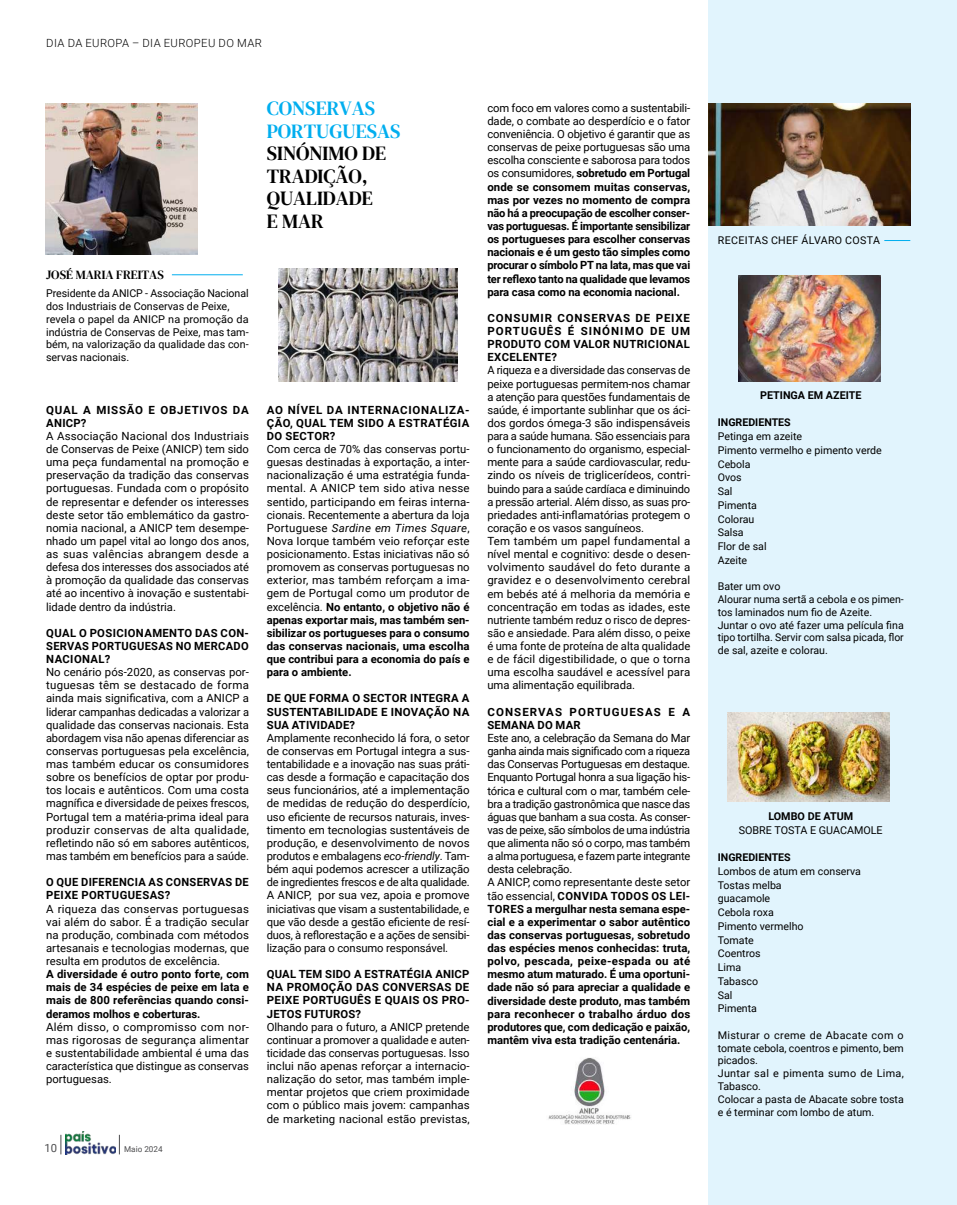
<style>
.page{position:relative;width:957px;height:1205px;background:#fff}
.page>*{position:absolute;margin:0;border:0;box-sizing:border-box;transform-origin:0 0}
.t1{font:20px/22.5px "DM Serif Text";color:#000}
.t2{font:20px/22.5px "DM Serif Text";color:#00aeef}
.t3{font:12.5px "DM Serif Text";color:#000}
.t4{font:11.25px/13.1px "Roboto";letter-spacing:-.005em;color:#000;text-align:justify}
.t5{font:700 11.25px/13.1px "Roboto";letter-spacing:.025em;color:#000;text-align:justify}
.t6{font:700 11.25px/13.1px "Roboto";letter-spacing:.09em;color:#000}
.t7{font:700 11.25px/13.1px "Roboto";letter-spacing:.065em;color:#000}
.t8{font:300 11.25px "Roboto";letter-spacing:.035em;color:#000}
.t9{font:11.25px "Roboto";color:#4d4d4f}
.t10{font:10.75px/12.9px "Roboto";color:#000}
.t11{font:700 10.75px "Roboto";color:#000}
.t12{font:10.62px/13.8px "Roboto";color:#000}
.t13{font:700 10.62px "Roboto";color:#000}
.t14{font:10.62px "Roboto";letter-spacing:.035em;color:#000}
.t15{font:8.12px "Roboto";color:#4d4d4f}
.s1{font-style:italic}
.s2{font-weight:700}
.s3{font-weight:400}
</style>
<div class="page">
<img style="left:65px;top:1132px;width:51px;height:22px">
<svg style="left:61px;top:1135px;width:1px;height:19px"></svg>
<svg style="left:119px;top:1135px;width:1px;height:19px"></svg>
<div style="left:708px;top:0;width:249px;height:1205px;background:#e1f4fd"></div>
<img style="left:727px;top:712px;width:162px;height:89px">
<img style="left:738px;top:275px;width:142px;height:107px">
<img style="left:708px;top:103px;width:202px;height:122px">
<img style="left:46px;top:103px;width:152px;height:151px">
<img style="left:548px;top:1058px;width:83px;height:67px">
<hr style="left:172px;top:274px;width:71px;height:1px;background:#00aeef">
<svg style="left:884px;top:240px;width:26px;height:1px"></svg>
<img style="left:279px;top:269px;width:178px;height:112px">
<p class="t8" style="left:46px;top:36px;width:217px">DIA DA EUROPA – DIA EUROPEU DO MAR</p>
<p class="t3" style="left:46px;top:267px;width:119px">JOSÉ MARIA FREITAS</p>
<p class="t10" style="left:46px;top:286px;width:204px">Presidente da ANICP - Associação Nacional dos Industriais de Conservas de Peixe, revela o papel da ANICP na promoção da indústria de Conservas de Peixe, mas tam&shy;bém, na valorização da qualidade das con&shy;servas nacionais.</p>
<p class="t7" style="left:46px;top:403px;width:204px">QUAL A MISSÃO E OBJETIVOS DA<br>ANICP?</p>
<p class="t4" style="left:46px;top:429px;width:204px">A Associação Nacional dos Industriais de Conservas de Peixe (ANICP) tem sido uma peça fundamental na promoção e preservação da tradição das conservas portuguesas. Fundada com o propósito de representar e defender os interesses deste setor tão emblemático da gastro&shy;nomia nacional, a ANICP tem desempe&shy;nhado um papel vital ao longo dos anos, as suas valências abrangem desde a defesa dos interesses dos associados até à promoção da qualidade das conservas até ao incentivo à inovação e sustentabi&shy;lidade dentro da indústria.</p>
<p class="t5" style="left:46px;top:626px;width:204px">QUAL O POSICIONAMENTO DAS CON-SERVAS PORTUGUESAS NO MERCADO NACIONAL?</p>
<p class="t4" style="left:46px;top:665px;width:204px">No cenário pós-2020, as conservas por&shy;tuguesas têm se destacado de forma ainda mais significativa, com a ANICP a liderar campanhas dedicadas a valorizar a qualidade das conservas nacionais. Esta abordagem visa não apenas diferenciar as conservas portuguesas pela excelência, mas também educar os consumidores sobre os benefícios de optar por produ&shy;tos locais e autênticos. Com uma costa magnífica e diversidade de peixes frescos, Portugal tem a matéria-prima ideal para produzir conservas de alta qualidade, refletindo não só em sabores autênticos, mas também em benefícios para a saúde.</p>
<p class="t5" style="left:46px;top:875px;width:204px">O QUE DIFERENCIA AS CONSERVAS DE<br>PEIXE PORTUGUESAS?</p>
<p class="t4" style="left:46px;top:901px;width:204px">A riqueza das conservas portuguesas vai além do sabor. É a tradição secular na produção, combinada com métodos artesanais e tecnologias modernas, que resulta em produtos de excelência.</p>
<p class="t5" style="left:46px;top:967px;width:204px">A diversidade é outro ponto forte, com mais de 34 espécies de peixe em lata e mais de 800 referências quando consi&shy;deramos molhos e coberturas.</p>
<p class="t4" style="left:46px;top:1019px;width:204px">Além disso, o compromisso com nor&shy;mas rigorosas de segurança alimentar e sustentabilidade ambiental é uma das característica que distingue as conservas portuguesas.</p>
<p class="t9" style="left:44px;top:1139px;width:14px">10</p>
<p class="t15" style="left:124px;top:1143px;width:40px">Maio 2024</p>
<h1 class="t2" style="left:267px;top:98px;width:135px">CONSERVAS<br>PORTUGUESAS</h1>
<h1 class="t1" style="left:267px;top:143px;width:121px">SINÓNIMO DE<br>TRADIÇÃO,<br>QUALIDADE<br>E MAR</h1>
<p class="t5" style="left:267px;top:403px;width:204px">AO NÍVEL DA INTERNACIONALIZA-ÇÃO, QUAL TEM SIDO A ESTRATÉGIA DO SECTOR?</p>
<p class="t4" style="left:267px;top:442px;width:204px">Com cerca de 70% das conservas portu&shy;guesas destinadas à exportação, a inter&shy;nacionalização é uma estratégia funda&shy;mental. A ANICP tem sido ativa nesse sentido, participando em feiras interna&shy;cionais. Recentemente a abertura da loja Portuguese <span class="s1">Sardine em Times Square</span>, Nova Iorque também veio reforçar este posicionamento. Estas iniciativas não só promovem as conservas portuguesas no exterior, mas também reforçam a ima&shy;gem de Portugal como um produtor de excelência. <span class="s2">No entanto, o objetivo não é apenas exportar mais, mas também sen&shy;sibilizar os portugueses para o consumo das conservas nacionais, uma escolha que contribui para a economia do país e para o ambiente.</span></p>
<p class="t5" style="left:267px;top:691px;width:204px">DE QUE FORMA O SECTOR INTEGRA A SUSTENTABILIDADE E INOVAÇÃO NA SUA ATIVIDADE?</p>
<p class="t4" style="left:267px;top:731px;width:204px">Amplamente reconhecido lá fora, o setor de conservas em Portugal integra a sus&shy;tentabilidade e a inovação nas suas práti&shy;cas desde a formação e capacitação dos seus funcionários, até a implementação de medidas de redução do desperdício, uso eficiente de recursos naturais, inves&shy;timento em tecnologias sustentáveis de produção, e desenvolvimento de novos produtos e embalagens <span class="s1">eco-friendly</span>. Tam&shy;bém aqui podemos acrescer a utilização de ingredientes frescos e de alta qualidade.<br>A ANICP, por sua vez, apoia e promove iniciativas que visam a sustentabilidade, e que vão desde a gestão eficiente de resí&shy;duos, à reflorestação e a ações de sensibi&shy;lização para o consumo responsável.</p>
<p class="t5" style="left:267px;top:967px;width:204px">QUAL TEM SIDO A ESTRATÉGIA ANICP NA PROMOÇÃO DAS CONVERSAS DE PEIXE PORTUGUÊS E QUAIS OS PRO-JETOS FUTUROS?</p>
<p class="t4" style="left:267px;top:1019px;width:204px">Olhando para o futuro, a ANICP pretende continuar a promover a qualidade e auten&shy;ticidade das conservas portuguesas. Isso inclui não apenas reforçar a internacio&shy;nalização do setor, mas também imple&shy;mentar projetos que criem proximidade com o público mais jovem: campanhas de marketing nacional estão previstas,</p>
<p class="t5" style="left:487px;top:101px;width:204px"><span class="s3">com foco em valores como a sustentabili&shy;dade, o combate ao desperdício e o fator conveniência. O objetivo é garantir que as conservas de peixe portuguesas são uma escolha consciente e saborosa para todos os consumidores,</span> sobretudo em Portugal onde se consomem muitas conservas, mas por vezes no momento de compra não há a preocupação de escolher conser&shy;vas portuguesas. É importante sensibilizar os portugueses para escolher conservas nacionais e é um gesto tão simples como procurar o símbolo PT na lata, mas que vai ter reflexo tanto na qualidade que levamos para casa como na economia nacional.</p>
<p class="t5" style="left:487px;top:311px;width:204px">CONSUMIR CONSERVAS DE PEIXE PORTUGUÊS É SINÓNIMO DE UM PRODUTO COM VALOR NUTRICIONAL EXCELENTE?</p>
<p class="t4" style="left:487px;top:363px;width:204px;text-align:left">A riqueza e a diversidade das conservas de peixe portuguesas permitem-nos chamar a atenção para questões fundamentais de saúde, é importante sublinhar que os áci&shy;dos gordos ómega-3 são indispensáveis para a saúde humana. São essenciais para o funcionamento do organismo, especial&shy;mente para a saúde cardiovascular, redu&shy;zindo os níveis de triglicerídeos, contri&shy;buindo para a saúde cardíaca e diminuindo a pressão arterial. Além disso, as suas pro&shy;priedades anti-inflamatórias protegem o coração e os vasos sanguíneos.<br>Tem também um papel fundamental a nível mental e cognitivo: desde o desen&shy;volvimento saudável do feto durante a gravidez e o desenvolvimento cerebral em bebés até á melhoria da memória e concentração em todas as idades, este nutriente também reduz o risco de depres&shy;são e ansiedade. Para além disso, o peixe é uma fonte de proteína de alta qualidade e de fácil digestibilidade, o que o torna uma escolha saudável e acessível para uma alimentação equilibrada.</p>
<p class="t6" style="left:487px;top:705px;width:204px">CONSERVAS PORTUGUESAS E A<br>SEMANA DO MAR</p>
<p class="t4" style="left:487px;top:731px;width:204px;text-align:left">Este ano, a celebração da Semana do Mar ganha ainda mais significado com a riqueza das Conservas Portuguesas em destaque.<br>Enquanto Portugal honra a sua ligação his&shy;tórica e cultural com o mar, também cele&shy;bra a tradição gastronômica que nasce das águas que banham a sua costa. As conser&shy;vas de peixe, são símbolos de uma indústria que alimenta não só o corpo, mas também a alma portuguesa, e fazem parte integrante desta celebração.<br>A ANICP, como representante deste setor tão essencial, <span class="s2">CONVIDA TODOS OS LEI-TORES a mergulhar nesta semana espe&shy;cial e a experimentar o sabor autêntico das conservas portuguesas, sobretudo das espécies menos conhecidas: truta, polvo, pescada, peixe-espada ou até mesmo atum maturado. É uma oportuni&shy;dade não só para apreciar a qualidade e diversidade deste produto, mas também para reconhecer o trabalho árduo dos produtores que, com dedicação e paixão, mantêm viva esta tradição centenária.</span></p>
<p class="t14" style="left:718px;top:232px;width:164px">RECEITAS CHEF ÁLVARO COSTA</p>
<p class="t11" style="left:760px;top:387px;width:103px">PETINGA EM AZEITE</p>
<p class="t13" style="left:718px;top:415px;width:75px">INGREDIENTES</p>
<p class="t12" style="left:718px;top:429px;width:165px">Petinga em azeite<br>Pimento vermelho e pimento verde<br>Cebola<br>Ovos<br>Sal<br>Pimenta<br>Colorau<br>Salsa<br>Flor de sal<br>Azeite</p>
<p class="t12" style="left:718px;top:580px;width:188px;line-height:12.8px">Bater um ovo<br>Alourar numa sertã a cebola e os pimen&shy;tos laminados num fio de Azeite.<br>Juntar o ovo até fazer uma película fina tipo tortilha. Servir com salsa picada, flor de sal, azeite e colorau.</p>
<p class="t11" style="left:768px;top:808px;width:86px">LOMBO DE ATUM</p>
<p class="t10" style="left:739px;top:823px;width:145px">SOBRE TOSTA E GUACAMOLE</p>
<p class="t13" style="left:718px;top:850px;width:75px">INGREDIENTES</p>
<p class="t12" style="left:718px;top:864px;width:145px">Lombos de atum em conserva<br>Tostas melba<br>guacamole<br>Cebola roxa<br>Pimento vermelho<br>Tomate<br>Coentros<br>Lima<br>Tabasco<br>Sal<br>Pimenta</p>
<p class="t12" style="left:718px;top:1028px;width:188px;line-height:12.8px">Misturar o creme de Abacate com o tomate cebola, coentros e pimento, bem picados.<br>Juntar sal e pimenta sumo de Lima,<br>Tabasco.<br>Colocar a pasta de Abacate sobre tosta e é terminar com lombo de atum.</p>
</div>
